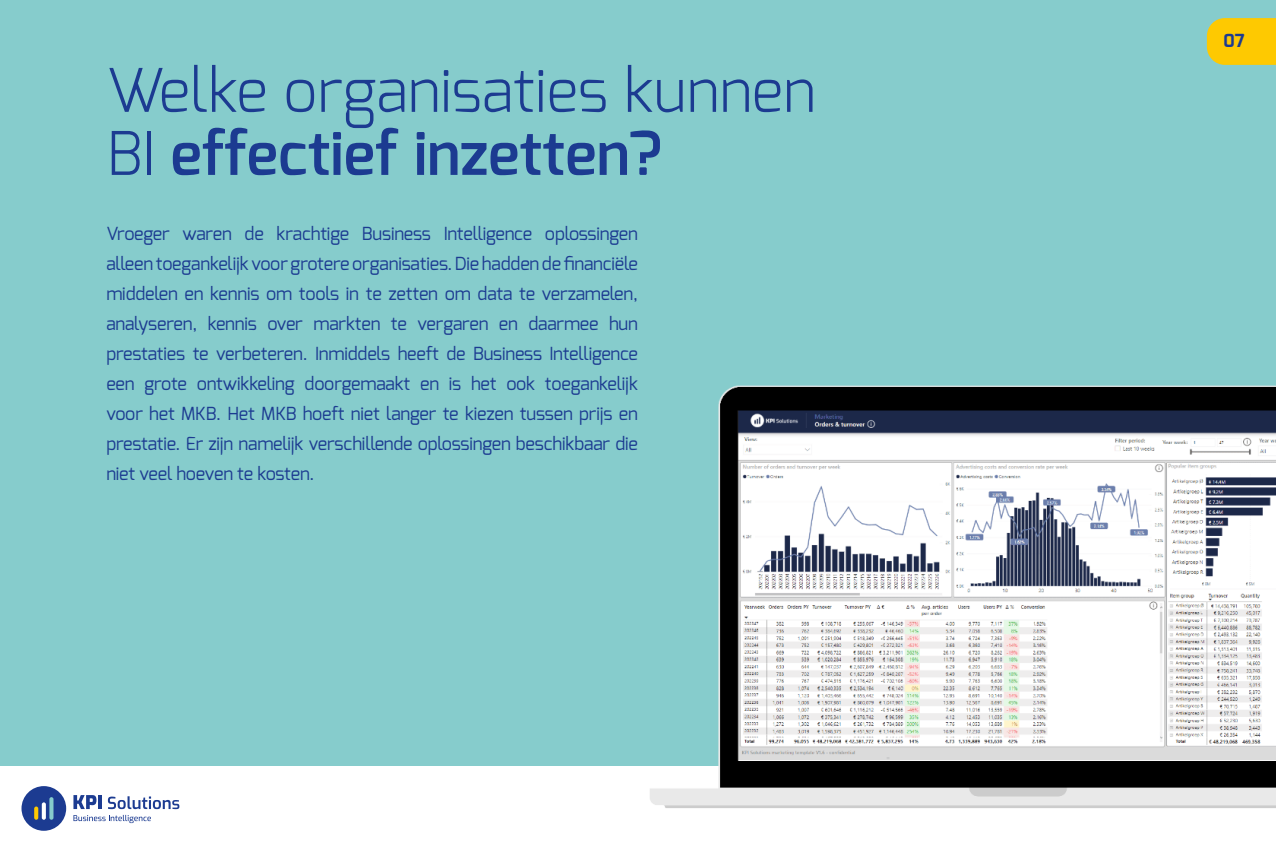
<style>
.page{position:relative;width:1276px;height:851px;background:#fff}
.page>*{position:absolute;margin:0;border:0;box-sizing:border-box;transform-origin:0 0}
.t1{font:300 60px/63px "Exo";color:#1c3b91}
.t2{font:18px/30px "Exo";letter-spacing:-.01em;color:#1c3b91;text-align:justify}
.t3{font:700 18px "Exo";color:#1c3b91}
.s1{font-weight:600}
</style>
<div class="page">
<div style="left:0;top:0;width:1276px;height:765px;background:#86cccc"></div>
<svg style="left:1206px;top:18px;width:70px;height:47px"></svg>
<div style="left:22px;top:786px;width:44px;height:44px;background:#1c3b91;border-radius:50%"></div>
<svg style="left:34px;top:806px;width:4px;height:13px"></svg>
<svg style="left:42px;top:802px;width:4px;height:17px"></svg>
<svg style="left:49px;top:797px;width:4px;height:22px"></svg>
<svg style="left:73px;top:795px;width:106px;height:28px"></svg>
<img style="left:639px;top:385px;width:637px;height:423px">
<h1 class="t1" style="left:106px;top:65px;width:711px">Welke organisaties kunnen<br>BI <span class="s1">effectief inzetten?</span></h1>
<p class="t2" style="left:106px;top:220px;width:533px">Vroeger waren de krachtige Business Intelligence oplossingen alleen toegankelijk voor grotere organisaties. Die hadden de financiële middelen en kennis om tools in te zetten om data te verzamelen, analyseren, kennis over markten te vergaren en daarmee hun prestaties te verbeteren. Inmiddels heeft de Business Intelligence een grote ontwikkeling doorgemaakt en is het ook toegankelijk voor het MKB. Het MKB hoeft niet langer te kiezen tussen prijs en prestatie. Er zijn namelijk verschillende oplossingen beschikbaar die niet veel hoeven te kosten.</p>
<p class="t3" style="left:1223px;top:33px;width:23px">07</p>
</div>
